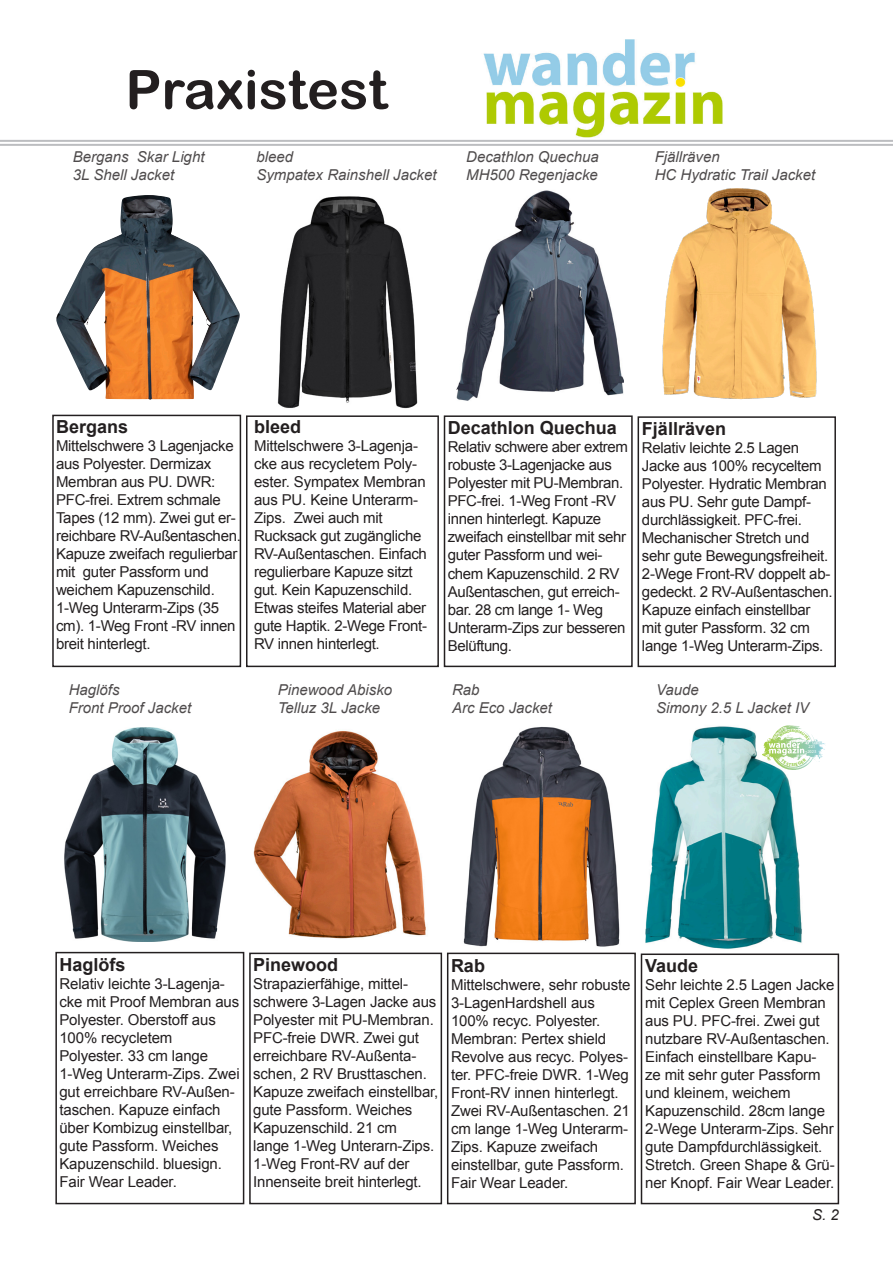
<style>
.page{position:relative;width:893px;height:1263px;background:#fff}
.page>*{position:absolute;margin:0;border:0;box-sizing:border-box;transform-origin:0 0}
.t1{font:54px "Arial Rounded MT Bold";color:#231f20}
.t2{font:700 18px "Arial";color:#231f20}
.t3{font:15px/18px "Arial";letter-spacing:-.01em;color:#231f20}
.t4{font:italic 15px/18px "Arial";color:#231f20}
.t5{font:900 4.35px/4.3px "DIN";color:#fff}
</style>
<div class="page">
<img style="left:483px;top:40px;width:240px;height:98px">
<hr style="left:0;top:140px;width:893px;height:2px;background:#bcbdc0">
<hr style="left:0;top:144px;width:893px;height:2px;background:#bcbdc0">
<div style="left:447px;top:953px;width:189px;height:251px;border:2px solid #231f20"></div>
<img style="left:277px;top:196px;width:141px;height:213px">
<img style="left:56px;top:195px;width:184px;height:205px">
<img style="left:456px;top:190px;width:168px;height:211px">
<img style="left:662px;top:189px;width:155px;height:210px">
<div style="left:55px;top:952px;width:189px;height:252px;border:2px solid #231f20"></div>
<div style="left:249px;top:953px;width:193px;height:251px;border:2px solid #231f20"></div>
<div style="left:641px;top:953px;width:198px;height:251px;border:2px solid #231f20"></div>
<img style="left:64px;top:727px;width:162px;height:214px">
<img style="left:253px;top:731px;width:173px;height:208px">
<img style="left:463px;top:726px;width:157px;height:221px">
<img style="left:645px;top:726px;width:167px;height:223px">
<div style="left:52px;top:415px;width:189px;height:252px;border:2px solid #231f20"></div>
<div style="left:246px;top:415px;width:193px;height:252px;border:2px solid #231f20"></div>
<div style="left:444px;top:415px;width:189px;height:252px;border:2px solid #231f20"></div>
<div style="left:638px;top:416px;width:198px;height:251px;border:2px solid #231f20"></div>
<svg style="left:771px;top:725px;width:44px;height:45px"></svg>
<svg style="left:768px;top:725px;width:42px;height:41px"></svg>
<h1 class="t1" style="left:125px;top:58px;width:264px">Praxistest</h1>
<p class="t4" style="left:73px;top:147px;width:133px">Bergans Skar Light<br>3L Shell Jacket</p>
<p class="t4" style="left:466px;top:147px;width:134px">Decathlon Quechua<br>MH500 Regenjacke</p>
<p class="t4" style="left:655px;top:147px;width:162px">Fjällräven<br>HC Hydratic Trail Jacket</p>
<p class="t4" style="left:256px;top:147px;width:182px">bleed<br>Sympatex Rainshell Jacket</p>
<p class="t2" style="left:56px;top:415px;width:74px">Bergans</p>
<p class="t3" style="left:56px;top:437px;width:186px">Mittelschwere 3 Lagenjacke aus Polyester. Dermizax<br>Membran aus PU. DWR:<br>PFC-frei. Extrem schmale<br>Tapes (12 mm). Zwei gut er&shy;reichbare RV-Außentaschen.<br>Kapuze zweifach regulierbar mit guter Passform und weichem Kapuzenschild.<br>1-Weg Unterarm-Zips (35 cm). 1-Weg Front -RV innen breit hinterlegt.</p>
<p class="t4" style="left:69px;top:681px;width:124px">Haglöfs<br>Front Proof Jacket</p>
<p class="t2" style="left:254px;top:415px;width:49px">bleed</p>
<p class="t3" style="left:254px;top:437px;width:175px">Mittelschwere 3-Lagenja&shy;cke aus recycletem Poly&shy;ester. Sympatex Membran aus PU. Keine Unterarm-<br>Zips. Zwei auch mit<br>Rucksack gut zugängliche<br>RV-Außentaschen. Einfach regulierbare Kapuze sitzt gut. Kein Kapuzenschild.<br>Etwas steifes Material aber gute Haptik. 2-Wege Front-<br>RV innen hinterlegt.</p>
<p class="t4" style="left:278px;top:681px;width:116px">Pinewood Abisko<br>Telluz 3L Jacke</p>
<p class="t2" style="left:448px;top:416px;width:171px">Decathlon Quechua</p>
<p class="t3" style="left:448px;top:438px;width:182px">Relativ schwere aber extrem robuste 3-Lagenjacke aus<br>Polyester mit PU-Membran.<br>PFC-frei. 1-Weg Front -RV innen hinterlegt. Kapuze zweifach einstellbar mit sehr guter Passform und wei&shy;chem Kapuzenschild. 2 RV<br>Außentaschen, gut erreich&shy;bar. 28 cm lange 1- Weg<br>Unterarm-Zips zur besseren<br>Belüftung.</p>
<p class="t4" style="left:452px;top:681px;width:102px">Rab<br>Arc Eco Jacket</p>
<p class="t2" style="left:642px;top:417px;width:86px">Fjällräven</p>
<p class="t3" style="left:642px;top:439px;width:192px">Relativ leichte 2.5 Lagen<br>Jacke aus 100% recyceltem<br>Polyester. Hydratic Membran aus PU. Sehr gute Dampf&shy;durchlässigkeit. PFC-frei.<br>Mechanischer Stretch und sehr gute Bewegungsfreiheit.<br>2-Wege Front-RV doppelt ab&shy;gedeckt. 2 RV-Außentaschen.<br>Kapuze einfach einstellbar mit guter Passform. 32 cm lange 1-Weg Unterarm-Zips.</p>
<p class="t4" style="left:656px;top:681px;width:155px">Vaude<br>Simony 2.5 L Jacket IV</p>
<p class="t5" style="left:807px;top:744px;width:10px">221<br>2023</p>
<p class="t2" style="left:59px;top:953px;width:68px">Haglöfs</p>
<p class="t3" style="left:59px;top:975px;width:182px">Relativ leichte 3-Lagenja&shy;cke mit Proof Membran aus<br>Polyester. Oberstoff aus<br>100% recycletem<br>Polyester. 33 cm lange<br>1-Weg Unterarm-Zips. Zwei gut erreichbare RV-Außen&shy;taschen. Kapuze einfach über Kombizug einstellbar, gute Passform. Weiches<br>Kapuzenschild. bluesign.<br>Fair Wear Leader.</p>
<p class="t2" style="left:253px;top:952px;width:87px">Pinewood</p>
<p class="t3" style="left:253px;top:974px;width:187px">Strapazierfähige, mittel&shy;schwere 3-Lagen Jacke aus<br>Polyester mit PU-Membran.<br>PFC-freie DWR. Zwei gut erreichbare RV-Außenta&shy;schen, 2 RV Brusttaschen.<br>Kapuze zweifach einstellbar, gute Passform. Weiches<br>Kapuzenschild. 21 cm<br>lange 1-Weg Unterarn-Zips.<br>1-Weg Front-RV auf der<br>Innenseite breit hinterlegt.</p>
<p class="t2" style="left:451px;top:953px;width:36px">Rab</p>
<p class="t3" style="left:451px;top:975px;width:181px">Mittelschwere, sehr robuste<br>3-LagenHardshell aus<br>100% recyc. Polyester.<br>Membran: Pertex shield<br>Revolve aus recyc. Polyes&shy;ter. PFC-freie DWR. 1-Weg<br>Front-RV innen hinterlegt.<br>Zwei RV-Außentaschen. 21 cm lange 1-Weg Unterarm-<br>Zips. Kapuze zweifach einstellbar, gute Passform.<br>Fair Wear Leader.</p>
<p class="t2" style="left:645px;top:954px;width:55px">Vaude</p>
<p class="t3" style="left:645px;top:976px;width:191px">Sehr leichte 2.5 Lagen Jacke mit Ceplex Green Membran aus PU. PFC-frei. Zwei gut nutzbare RV-Außentaschen.<br>Einfach einstellbare Kapu&shy;ze mit sehr guter Passform und kleinem, weichem<br>Kapuzenschild. 28cm lange<br>2-Wege Unterarm-Zips. Sehr gute Dampfdurchlässigkeit.<br>Stretch. Green Shape &amp; Grü&shy;ner Knopf. Fair Wear Leader.</p>
<p class="t4" style="left:812px;top:1206px;width:28px">S. 2</p>
</div>
